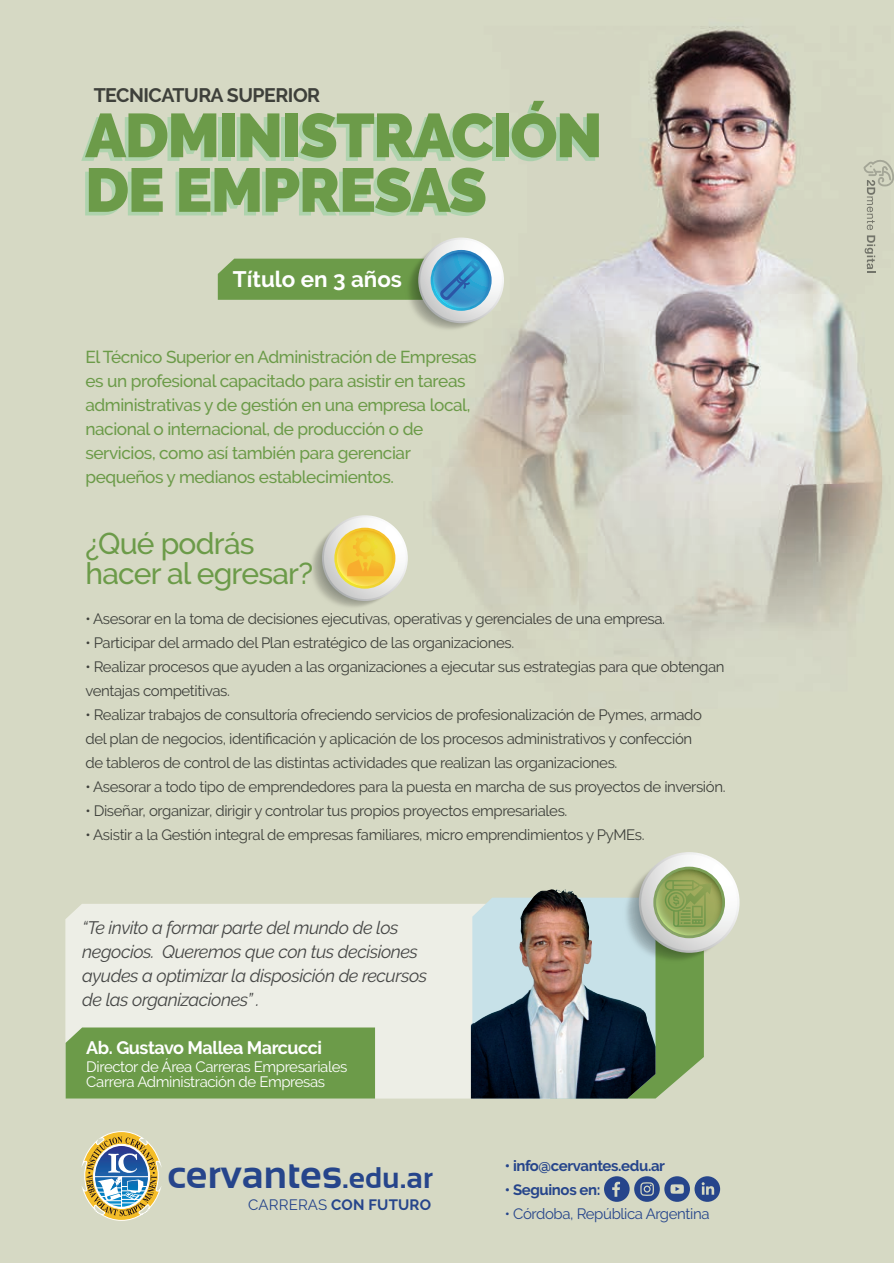
<style>
.page{position:relative;width:894px;height:1263px;background:#fff}
.page>*{position:absolute;margin:0;border:0;box-sizing:border-box;transform-origin:0 0}
.t1{font:900 61.65px/54.6px "Raleway";letter-spacing:-.025em;color:#6c9b49}
.t2{font:700 39.75px "Sansation";color:#26458b}
.t3{font:500 30px/30px "Raleway";letter-spacing:-.025em;color:#6c9b49}
.t4{font:700 22.35px "Raleway";color:#fff}
.t5{font:700 19.5px "Raleway";letter-spacing:-.025em;color:#4b4c4d}
.t6{font:italic 18px/24px "Raleway";letter-spacing:-.025em;color:#4b4c4d}
.t7{font:700 18px "Raleway";letter-spacing:-.025em;color:#fff}
.t8{font:500 17.25px/24px "Raleway";letter-spacing:-.025em;color:#6c9b49}
.t9{font:15px/24px "Raleway";letter-spacing:-.025em;color:#4b4c4d}
.t10{font:15px/15px "Raleway";letter-spacing:-.025em;color:#fff}
.t11{font:700 15px "Raleway";letter-spacing:-.025em;color:#26458b}
.t12{font:15px "Raleway";letter-spacing:-.025em;color:#26458b}
.t13{font:700 15px "Raleway";letter-spacing:.01em;color:#26458b}
.s1{font-size:29.85px}
.s2{font-weight:400}
</style>
<div class="page">
<img style="left:0;top:0;width:893px;height:1263px">
<svg style="left:418px;top:238px;width:85px;height:85px"></svg>
<div style="left:420px;top:240px;width:81px;height:81px;background:#f7f8f8;border-radius:41px"></div>
<svg style="left:218px;top:244px;width:280px;height:79px;background:#98b798"></svg>
<svg style="left:81px;top:1131px;width:81px;height:91px;background:#afb29a"></svg>
<svg style="left:322px;top:515px;width:85px;height:86px"></svg>
<div style="left:324px;top:517px;width:81px;height:82px;background:#f7f8f8;border-radius:41px"></div>
<svg style="left:320px;top:521px;width:82px;height:80px;background:#e3d18c"></svg>
<svg style="left:863px;top:160px;width:30px;height:113px;background:#c8cab7"></svg>
<div style="left:65px;top:904px;width:405px;height:195px;background:#edeee6"></div>
<div style="left:66px;top:1027px;width:309px;height:72px;background:#6c9b49"></div>
<svg style="left:638px;top:852px;width:101px;height:101px"></svg>
<svg style="left:640px;top:854px;width:96px;height:96px"></svg>
<svg style="left:472px;top:860px;width:260px;height:239px;background:#aec094"></svg>
<img style="left:470px;top:888px;width:185px;height:211px">
<svg style="left:603px;top:1176px;width:116px;height:26px;background:#7184a3"></svg>
<h3 class="t5" style="left:94px;top:84px;width:228px">TECNICATURA SUPERIOR</h3>
<h1 class="t1" style="left:85px;top:108px;width:519px">ADMINISTRACIÓN<br>DE EMPRESAS</h1>
<h3 class="t4" style="left:233px;top:266px;width:171px">Título en 3 años</h3>
<p class="t8" style="left:85px;top:345px;width:392px">El Técnico Superior en Administración de Empresas es un profesional capacitado para asistir en tareas administrativas y de gestión en una empresa local, nacional o internacional, de producción o de servicios, como así también para gerenciar pequeños y medianos establecimientos.</p>
<h3 class="t3" style="left:85px;top:528px;width:229px">¿Qué podrás hacer al egresar?</h3>
<p class="t9" style="left:85px;top:607px;width:581px">• Asesorar en la toma de decisiones ejecutivas, operativas y gerenciales de una empresa.</p>
<p class="t9" style="left:85px;top:631px;width:430px">• Participar del armado del Plan estratégico de las organizaciones.</p>
<p class="t9" style="left:85px;top:655px;width:640px">• Realizar procesos que ayuden a las organizaciones a ejecutar sus estrategias para que obtengan ventajas competitivas.</p>
<p class="t9" style="left:85px;top:703px;width:617px">• Realizar trabajos de consultoría ofreciendo servicios de profesionalización de Pymes, armado del plan de negocios, identificación y aplicación de los procesos administrativos y confección de tableros de control de las distintas actividades que realizan las organizaciones.</p>
<p class="t9" style="left:85px;top:775px;width:641px">• Asesorar a todo tipo de emprendedores para la puesta en marcha de sus proyectos de inversión.</p>
<p class="t9" style="left:85px;top:799px;width:483px">• Diseñar, organizar, dirigir y controlar tus propios proyectos empresariales.</p>
<p class="t9" style="left:85px;top:823px;width:560px">• Asistir a la Gestión integral de empresas familiares, micro emprendimientos y PyMEs.</p>
<p class="t6" style="left:82px;top:915px;width:346px">“Te invito a formar parte del mundo de los negocios. Queremos que con tus decisiones ayudes a optimizar la disposición de recursos de las organizaciones” .</p>
<p class="t7" style="left:86px;top:1037px;width:237px">Ab. Gustavo Mallea Marcucci</p>
<p class="t10" style="left:86px;top:1059px;width:262px">Director de Área Carreras Empresariales<br>Carrera Administración de Empresas</p>
<h2 class="t2" style="left:167px;top:1152px;width:267px">cervantes<span class="s1">.edu.ar</span></h2>
<p class="t13" style="left:248px;top:1196px;width:184px"><span class="s2">CARRERAS</span> CON FUTURO</p>
<p class="t11" style="left:504px;top:1157px;width:162px">• info@cervantes.edu.ar</p>
<p class="t11" style="left:504px;top:1181px;width:97px">• Seguinos en:</p>
<p class="t12" style="left:504px;top:1205px;width:206px">• Córdoba, República Argentina</p>
</div>
